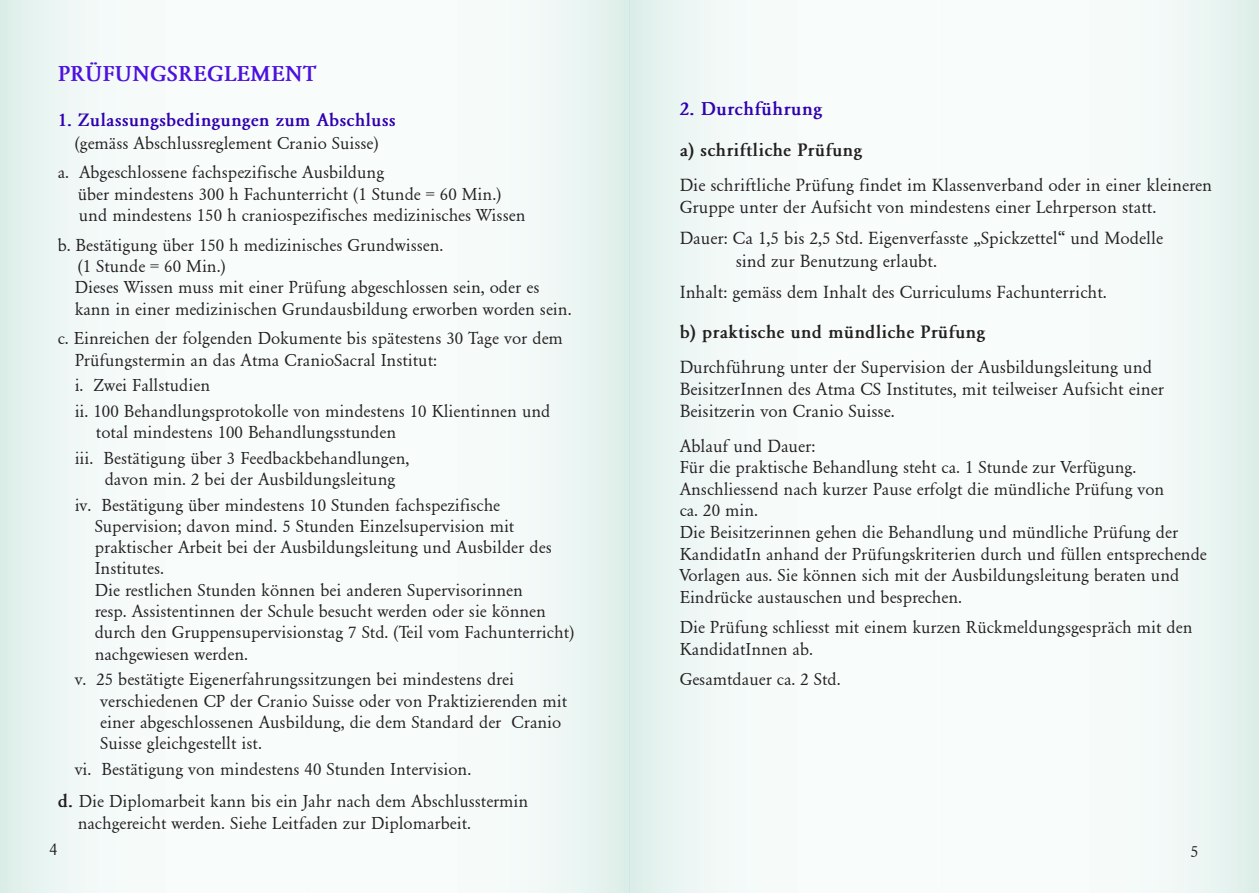
<style>
.page{position:relative;width:1259px;height:893px;background:#fff}
.page>*{position:absolute;margin:0;border:0;box-sizing:border-box;transform-origin:0 0}
.t1{font:700 22.5px "Garamond";color:#4c11df}
.t2{font:700 19.5px "Garamond";color:#3000b1}
.t3{font:700 18.75px "Garamond";color:#231f20}
.t4{font:700 18.75px "Garamond";color:#3000b1}
.t5{font:18.3px/22.5px "Garamond";color:#231f20}
.t6{font:18px/21.3px "Garamond";color:#231f20}
.t7{font:17.25px "Garamond";color:#231f20}
.s1{font-weight:700;font-size:18.75px}
</style>
<div class="page">
<div style="left:308px;top:0;width:321px;height:893px;background:linear-gradient(to right,#feffff,#e8f4f0)"></div>
<div style="left:0;top:0;width:308px;height:893px;background:linear-gradient(to right,#e8f3f0,#feffff)"></div>
<div style="left:941px;top:0;width:318px;height:893px;background:linear-gradient(to right,#feffff,#e8f4f0)"></div>
<div style="left:629px;top:0;width:312px;height:893px;background:linear-gradient(to right,#e8f3f0,#feffff)"></div>
<p class="t1" style="left:58px;top:61px;width:260px">PRÜFUNGSREGLEMENT</p>
<p class="t4" style="left:58px;top:110px;width:340px">1. Zulassungsbedingungen zum Abschluss</p>
<p class="t6" style="left:75px;top:132px;width:305px">(gemäss Abschlussreglement Cranio Suisse)</p>
<p class="t6" style="left:78px;top:162px;width:425px;text-indent:-20px">a. Abgeschlossene fachspezifische Ausbildung<br>über mindestens 300 h Fachunterricht (1 Stunde = 60 Min.)</p>
<p class="t6" style="left:79px;top:204px;width:448px">und mindestens 150 h craniospezifisches medizinisches Wissen</p>
<p class="t6" style="left:78px;top:234px;width:367px;text-indent:-20px">b. Bestätigung über 150 h medizinisches Grundwissen. (1 Stunde = 60 Min.)</p>
<p class="t6" style="left:75px;top:277px;width:498px">Dieses Wissen muss mit einer Prüfung abgeschlossen sein, oder es kann in einer medizinischen Grundausbildung erworben worden sein.</p>
<p class="t6" style="left:58px;top:328px;width:507px">c. Einreichen der folgenden Dokumente bis spätestens 30 Tage vor dem</p>
<p class="t6" style="left:75px;top:349px;width:364px">Prüfungstermin an das Atma CranioSacral Institut:</p>
<p class="t6" style="left:75px;top:375px;width:137px">i. Zwei Fallstudien</p>
<p class="t6" style="left:75px;top:400px;width:477px">ii. 100 Behandlungsprotokolle von mindestens 10 Klientinnen und</p>
<p class="t6" style="left:96px;top:422px;width:302px">total mindestens 100 Behandlungsstunden</p>
<p class="t6" style="left:105px;top:447px;width:306px;text-indent:-30px">iii. Bestätigung über 3 Feedbackbehandlungen, davon min. 2 bei der Ausbildungsleitung</p>
<p class="t6" style="left:95px;top:494px;width:458px;text-indent:-20px">iv. Bestätigung über mindestens 10 Stunden fachspezifische<br>Supervision; davon mind. 5 Stunden Einzelsupervision mit praktischer Arbeit bei der Ausbildungsleitung und Ausbilder des</p>
<p class="t6" style="left:95px;top:558px;width:430px">Institutes.<br>Die restlichen Stunden können bei anderen Supervisorinnen</p>
<p class="t6" style="left:95px;top:601px;width:453px">resp. Assistentinnen der Schule besucht werden oder sie können</p>
<p class="t6" style="left:95px;top:622px;width:481px">durch den Gruppensupervisionstag 7 Std. (Teil vom Fachunterricht)</p>
<p class="t6" style="left:95px;top:643px;width:155px">nachgewiesen werden.</p>
<p class="t6" style="left:75px;top:669px;width:441px">v. 25 bestätigte Eigenerfahrungssitzungen bei mindestens drei</p>
<p class="t6" style="left:100px;top:690px;width:468px">verschiedenen CP der Cranio Suisse oder von Praktizierenden mit einer abgeschlossenen Ausbildung, die dem Standard der Cranio<br>Suisse gleichgestellt ist.</p>
<p class="t6" style="left:75px;top:759px;width:398px">vi. Bestätigung von mindestens 40 Stunden Intervision.</p>
<p class="t6" style="left:58px;top:790px;width:472px"><span class="s1">d.</span> Die Diplomarbeit kann bis ein Jahr nach dem Abschlusstermin</p>
<p class="t6" style="left:78px;top:812px;width:395px">nachgereicht werden. Siehe Leitfaden zur Diplomarbeit.</p>
<p class="t2" style="left:679px;top:98px;width:144px">2. Durchführung</p>
<p class="t3" style="left:679px;top:139px;width:184px">a) schriftliche Prüfung</p>
<p class="t5" style="left:679px;top:174px;width:534px">Die schriftliche Prüfung findet im Klassenverband oder in einer kleineren<br>Gruppe unter der Aufsicht von mindestens einer Lehrperson statt.</p>
<p class="t5" style="left:735px;top:227px;width:429px;text-indent:-56px">Dauer: Ca 1,5 bis 2,5 Std. Eigenverfasste „Spickzettel“ und Modelle sind zur Benutzung erlaubt.</p>
<p class="t5" style="left:679px;top:281px;width:429px">Inhalt: gemäss dem Inhalt des Curriculums Fachunterricht.</p>
<p class="t3" style="left:679px;top:322px;width:307px">b) praktische und mündliche Prüfung</p>
<p class="t5" style="left:679px;top:356px;width:486px;line-height:21.9px">Durchführung unter der Supervision der Ausbildungsleitung und<br>BeisitzerInnen des Atma CS Institutes, mit teilweiser Aufsicht einer<br>Beisitzerin von Cranio Suisse.</p>
<p class="t5" style="left:679px;top:434px;width:137px">Ablauf und Dauer:</p>
<p class="t6" style="left:679px;top:457px;width:458px">Für die praktische Behandlung steht ca. 1 Stunde zur Verfügung.</p>
<p class="t6" style="left:679px;top:478px;width:486px">Anschliessend nach kurzer Pause erfolgt die mündliche Prüfung von ca. 20 min.</p>
<p class="t6" style="left:679px;top:521px;width:529px">Die Beisitzerinnen gehen die Behandlung und mündliche Prüfung der KandidatIn anhand der Prüfungskriterien durch und füllen entsprechende Vorlagen aus. Sie können sich mit der Ausbildungsleitung beraten und Eindrücke austauschen und besprechen.</p>
<p class="t6" style="left:679px;top:616px;width:514px">Die Prüfung schliesst mit einem kurzen Rückmeldungsgespräch mit den<br>KandidatInnen ab.</p>
<p class="t6" style="left:679px;top:668px;width:163px">Gesamtdauer ca. 2 Std.</p>
<p class="t7" style="left:49px;top:840px;width:10px">4</p>
<p class="t7" style="left:1190px;top:842px;width:10px">5</p>
</div>
